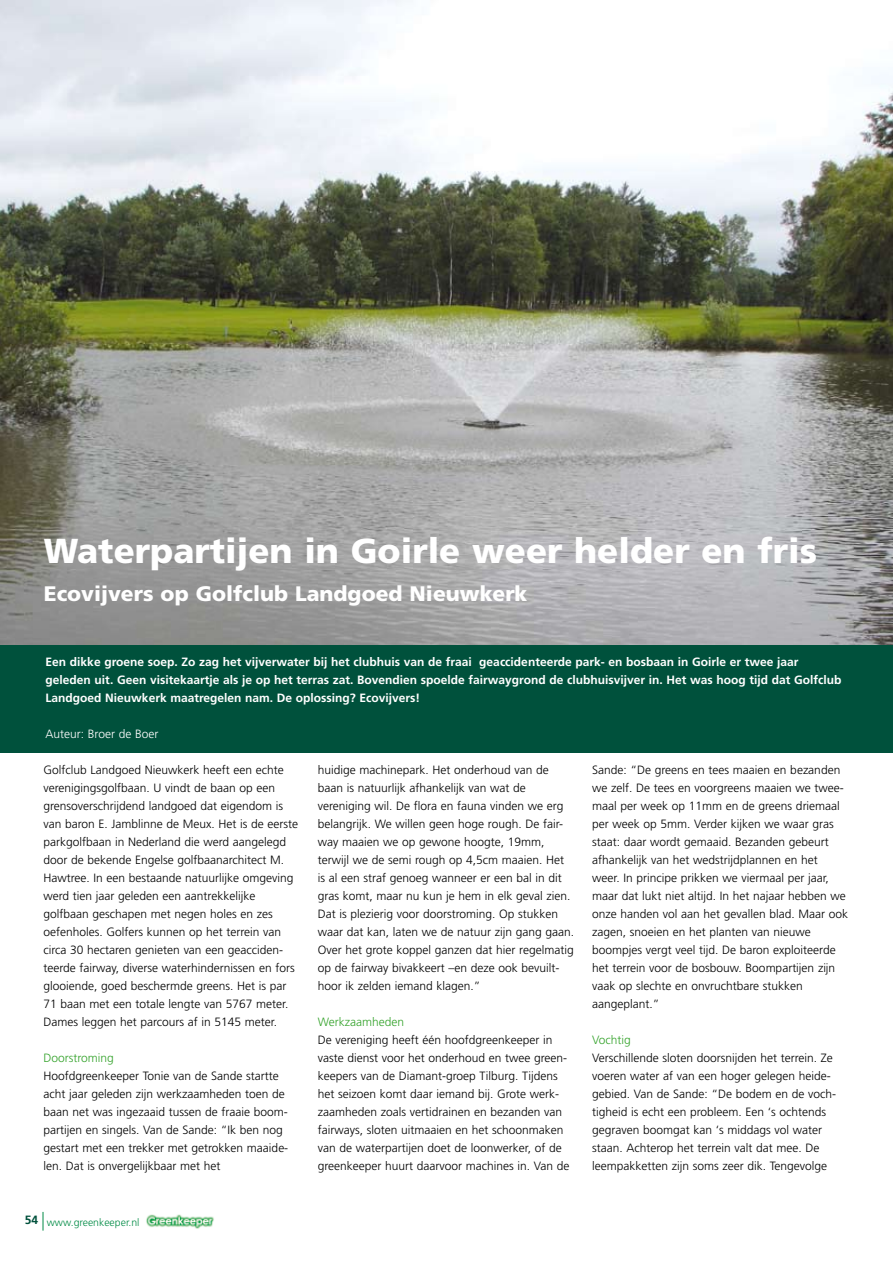
<style>
.page{position:relative;width:893px;height:1263px;background:#fff}
.page>*{position:absolute;margin:0;border:0;box-sizing:border-box;transform-origin:0 0}
.t1{font:900 34.65px "Frutiger";color:#fff}
.t2{font:900 21px "Frutiger";color:#fff}
.t3{font:300 12px/18px "Frutiger";color:#000}
.t4{font:700 12px/18px "Frutiger";color:#fff}
.t5{font:300 12px "Frutiger";color:#35a32c}
.t6{font:300 12px "Frutiger";color:#fff}
.t7{font:300 10.5px "Frutiger";color:#008b45}
.s1{font-weight:700;font-size:12px;color:#00513c}
</style>
<div class="page">
<img style="left:0;top:0;width:893px;height:645px">
<div style="left:0;top:645px;width:893px;height:107px;background:#00513c"></div>
<img style="left:146px;top:1214px;width:68px;height:15px">
<svg style="left:43px;top:1212px;width:1px;height:18px"></svg>
<h1 class="t1" style="left:44px;top:530px;width:775px">Waterpartijen in Goirle weer helder en fris</h1>
<h2 class="t2" style="left:44px;top:581px;width:485px">Ecovijvers op Golfclub Landgoed Nieuwkerk</h2>
<p class="t4" style="left:46px;top:653px;width:797px">Een dikke groene soep. Zo zag het vijverwater bij het clubhuis van de fraai geaccidenteerde park- en bosbaan in Goirle er twee jaar geleden uit. Geen visitekaartje als je op het terras zat. Bovendien spoelde fairwaygrond de clubhuisvijver in. Het was hoog tijd dat Golfclub<br>Landgoed Nieuwkerk maatregelen nam. De oplossing? Ecovijvers!</p>
<p class="t6" style="left:46px;top:727px;width:114px">Auteur: Broer de Boer</p>
<p class="t3" style="left:43px;top:761px;width:256px">Golfclub Landgoed Nieuwkerk heeft een echte verenigingsgolfbaan. U vindt de baan op een grensoverschrijdend landgoed dat eigendom is van baron E. Jamblinne de Meux. Het is de eerste parkgolfbaan in Nederland die werd aangelegd door de bekende Engelse golfbaanarchitect M.<br>Hawtree. In een bestaande natuurlijke omgeving werd tien jaar geleden een aantrekkelijke golfbaan geschapen met negen holes en zes oefenholes. Golfers kunnen op het terrein van circa 30 hectaren genieten van een geacciden&shy;teerde fairway, diverse waterhindernissen en fors glooiende, goed beschermde greens. Het is par 71 baan met een totale lengte van 5767 meter.<br>Dames leggen het parcours af in 5145 meter.</p>
<p class="t5" style="left:43px;top:1051px;width:72px">Doorstroming</p>
<p class="t3" style="left:43px;top:1067px;width:246px">Hoofdgreenkeeper Tonie van de Sande startte acht jaar geleden zijn werkzaamheden toen de baan net was ingezaaid tussen de fraaie boom&shy;partijen en singels. Van de Sande: “Ik ben nog gestart met een trekker met getrokken maaide&shy;len. Dat is onvergelijkbaar met het</p>
<p class="t7" style="left:25px;top:1216px;width:116px"><span class="s1">54</span> www.greenkeeper.nl</p>
<p class="t3" style="left:318px;top:761px;width:258px">huidige machinepark. Het onderhoud van de baan is natuurlijk afhankelijk van wat de vereniging wil. De flora en fauna vinden we erg belangrijk. We willen geen hoge rough. De fair&shy;way maaien we op gewone hoogte, 19mm, terwijl we de semi rough op 4,5cm maaien. Het is al een straf genoeg wanneer er een bal in dit gras komt, maar nu kun je hem in elk geval zien.<br>Dat is plezierig voor doorstroming. Op stukken waar dat kan, laten we de natuur zijn gang gaan.<br>Over het grote koppel ganzen dat hier regelmatig op de fairway bivakkeert –en deze ook bevuilt&shy;hoor ik zelden iemand klagen.”</p>
<p class="t5" style="left:318px;top:1015px;width:88px">Werkzaamheden</p>
<p class="t3" style="left:318px;top:1031px;width:253px">De vereniging heeft één hoofdgreenkeeper in vaste dienst voor het onderhoud en twee green&shy;keepers van de Diamant-groep Tilburg. Tijdens het seizoen komt daar iemand bij. Grote werk&shy;zaamheden zoals vertidrainen en bezanden van fairways, sloten uitmaaien en het schoonmaken van de waterpartijen doet de loonwerker, of de greenkeeper huurt daarvoor machines in. Van de</p>
<p class="t3" style="left:592px;top:761px;width:258px">Sande: “De greens en tees maaien en bezanden we zelf. De tees en voorgreens maaien we twee&shy;maal per week op 11mm en de greens driemaal per week op 5mm. Verder kijken we waar gras staat: daar wordt gemaaid. Bezanden gebeurt afhankelijk van het wedstrijdplannen en het weer. In principe prikken we viermaal per jaar, maar dat lukt niet altijd. In het najaar hebben we onze handen vol aan het gevallen blad. Maar ook zagen, snoeien en het planten van nieuwe boompjes vergt veel tijd. De baron exploiteerde het terrein voor de bosbouw. Boompartijen zijn vaak op slechte en onvruchtbare stukken aangeplant.”</p>
<p class="t5" style="left:592px;top:1033px;width:40px">Vochtig</p>
<p class="t3" style="left:592px;top:1049px;width:246px">Verschillende sloten doorsnijden het terrein. Ze voeren water af van een hoger gelegen heide&shy;gebied. Van de Sande: “De bodem en de voch&shy;tigheid is echt een probleem. Een ‘s ochtends gegraven boomgat kan ‘s middags vol water staan. Achterop het terrein valt dat mee. De leempakketten zijn soms zeer dik. Tengevolge</p>
</div>
